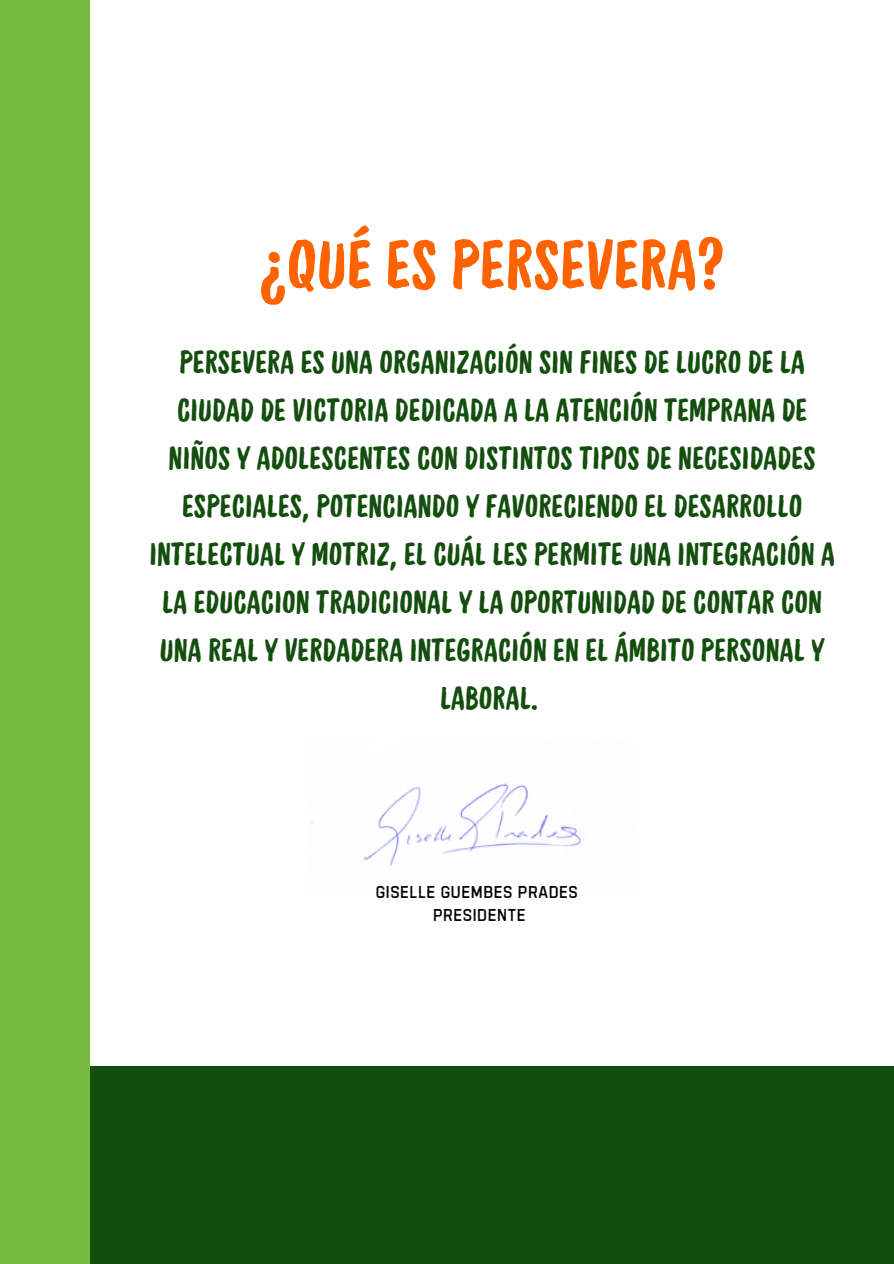
<style>
.page{position:relative;width:894px;height:1264px;background:#fff}
.page>*{position:absolute;margin:0;border:0;box-sizing:border-box;transform-origin:0 0}
.t1{font:74.4px "Handelson Four";color:#ff6300}
.t2{font:34.8px/48px "Handelson Four";color:#134e0e;text-align:center}
.t3{font:19.5px "Handelson Five";color:#000}
</style>
<div class="page">
<div style="left:0;top:1065px;width:893px;height:198px;background:#134e0e"></div>
<div style="left:0;top:0;width:89px;height:1263px;background:#77ba42"></div>
<img style="left:311px;top:783px;width:271px;height:83px">
<p class="t1" style="left:259px;top:225px;width:466px">¿QUÉ ES PERSEVERA?</p>
<h1 class="t2" style="left:149px;top:338px;width:687px">PERSEVERA ES UNA ORGANIZACIÓN SIN FINES DE LUCRO DE LA CIUDAD DE VICTORIA DEDICADA A LA ATENCIÓN TEMPRANA DE NIÑOS Y ADOLESCENTES CON DISTINTOS TIPOS DE NECESIDADES ESPECIALES, POTENCIANDO Y FAVORECIENDO EL DESARROLLO INTELECTUAL Y MOTRIZ, EL CUÁL LES PERMITE UNA INTEGRACIÓN A LA EDUCACION TRADICIONAL Y LA OPORTUNIDAD DE CONTAR CON UNA REAL Y VERDADERA INTEGRACIÓN EN EL ÁMBITO PERSONAL Y LABORAL.</h1>
<p class="t3" style="left:375px;top:881px;width:204px">GISELLE GUEMBES PRADES</p>
<p class="t3" style="left:432px;top:904px;width:95px">PRESIDENTE</p>
</div>
